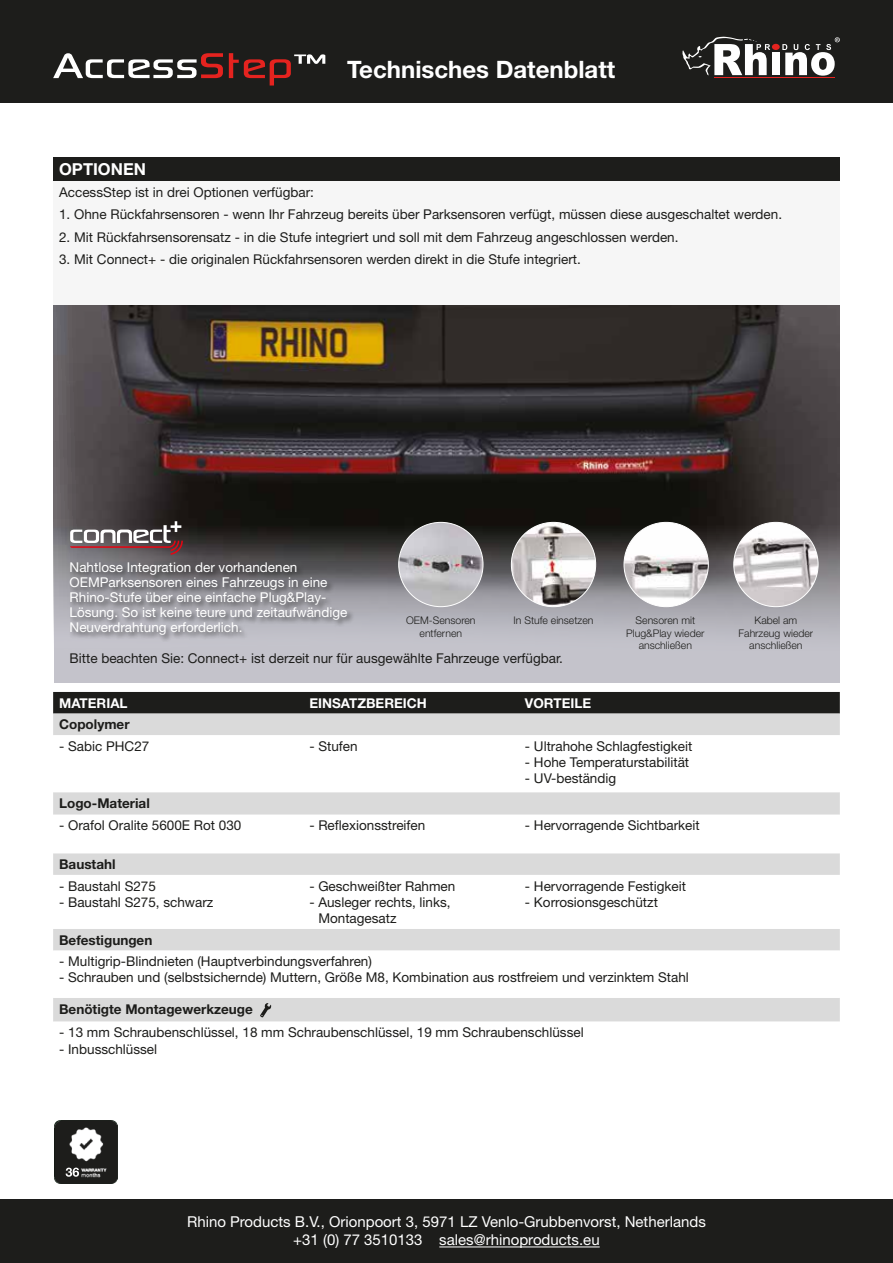
<style>
.page{position:relative;width:893px;height:1263px;background:#fff}
.page>*{position:absolute;margin:0;border:0;box-sizing:border-box;transform-origin:0 0}
.t1{font:700 24px "Helvetica Neue LT Pro";color:#fff}
.t2{font:700 16.5px "Helvetica Neue LT Pro";color:#fff}
.t3{font:15px/18px "Helvetica Neue LT Std";color:#fff;text-align:center}
.t4{font:13.5px/16.2px "Helvetica Neue LT Pro";color:#1d1d1b}
.t5{font:13.5px/15px "Helvetica Neue LT Pro";color:#fff}
.t6{font:700 13.5px "Helvetica Neue LT Pro";color:#1d1d1b}
.t7{font:700 13.5px "Helvetica Neue LT Pro";color:#fff}
.t8{font:300 10.5px/12.6px "Helvetica Neue LT Pro";color:#1d1d1b;text-align:center}
</style>
<div class="page">
<div style="left:0;top:0;width:893px;height:102px;background:#1d1d1b"></div>
<div style="left:772px;top:52px;width:8px;height:23px;background:#fff"></div>
<svg style="left:782px;top:37px;width:58px;height:39px"></svg>
<svg style="left:682px;top:37px;width:88px;height:38px"></svg>
<div style="left:772px;top:44px;width:8px;height:6px;background:#e5231f;border-radius:50%"></div>
<hr style="left:714px;top:77px;width:121px;height:1px;background:#e5231f">
<svg style="left:53px;top:53px;width:170px;height:25px"></svg>
<svg style="left:229px;top:53px;width:96px;height:33px"></svg>
<div style="left:0;top:1199px;width:893px;height:64px;background:#1d1d1b"></div>
<div style="left:54px;top:322px;width:786px;height:361px;background:#c4c3cb"></div>
<img style="left:53px;top:305px;width:787px;height:330px">
<svg style="left:70px;top:521px;width:113px;height:34px;background:#79696b"></svg>
<svg style="left:54px;top:1120px;width:64px;height:64px"></svg>
<div style="left:53px;top:157px;width:787px;height:24px;background:#1d1d1b"></div>
<div style="left:53px;top:181px;width:787px;height:123px;background:#f6f6f6"></div>
<div style="left:69px;top:561px;width:286px;height:81px;background:#1d1d1b;opacity:.64"></div>
<div style="left:53px;top:692px;width:787px;height:22px;background:#1d1d1b"></div>
<div style="left:53px;top:714px;width:787px;height:21px;background:#dadada"></div>
<svg style="left:53px;top:792px;width:787px;height:230px"></svg>
<svg style="left:260px;top:1003px;width:11px;height:14px"></svg>
<img style="left:399px;top:522px;width:84px;height:85px;border-radius:42px">
<img style="left:511px;top:522px;width:85px;height:84px;border-radius:41px">
<img style="left:624px;top:522px;width:84px;height:85px;border-radius:42px">
<img style="left:734px;top:522px;width:84px;height:85px;border-radius:42px">
<hr style="left:439px;top:1246px;width:161px;height:1px;background:#fff">
<h1 class="t1" style="left:347px;top:54px;width:269px">Technisches Datenblatt</h1>
<p class="t2" style="left:59px;top:159px;width:88px">OPTIONEN</p>
<p class="t4" style="left:59px;top:184px;width:256px">AccessStep ist in drei Optionen verfügbar:</p>
<p class="t4" style="left:59px;top:206px;width:724px">1. Ohne Rückfahrsensoren - wenn Ihr Fahrzeug bereits über Parksensoren verfügt, müssen diese ausgeschaltet werden.</p>
<p class="t4" style="left:59px;top:229px;width:621px">2. Mit Rückfahrsensorensatz - in die Stufe integriert und soll mit dem Fahrzeug angeschlossen werden.</p>
<p class="t4" style="left:59px;top:251px;width:523px">3. Mit Connect+ - die originalen Rückfahrsensoren werden direkt in die Stufe integriert.</p>
<p class="t5" style="left:70px;top:559px;width:279px">Nahtlose Integration der vorhandenen OEMParksensoren eines Fahrzeugs in eine Rhino-Stufe über eine einfache Plug&amp;Play-Lösung. So ist keine teure und zeitaufwändige Neuverdrahtung erforderlich.</p>
<p class="t4" style="left:70px;top:650px;width:495px">Bitte beachten Sie: Connect+ ist derzeit nur für ausgewählte Fahrzeuge verfügbar.</p>
<p class="t8" style="left:406px;top:614px;width:71px">OEM-Sensoren entfernen</p>
<p class="t8" style="left:514px;top:614px;width:81px">In Stufe einsetzen</p>
<p class="t8" style="left:626px;top:614px;width:80px">Sensoren mit<br>Plug&amp;Play wieder anschließen</p>
<p class="t8" style="left:739px;top:614px;width:76px">Kabel am<br>Fahrzeug wieder anschließen</p>
<p class="t7" style="left:59px;top:694px;width:70px">MATERIAL</p>
<p class="t7" style="left:309px;top:694px;width:119px">EINSATZBEREICH</p>
<p class="t7" style="left:525px;top:694px;width:68px">VORTEILE</p>
<p class="t6" style="left:59px;top:716px;width:72px">Copolymer</p>
<p class="t4" style="left:59px;top:738px;width:92px">- Sabic PHC27</p>
<p class="t4" style="left:309px;top:738px;width:50px">- Stufen</p>
<p class="t4" style="left:525px;top:738px;width:169px">- Ultrahohe Schlagfestigkeit</p>
<p class="t4" style="left:525px;top:754px;width:166px">- Hohe Temperaturstabilität</p>
<p class="t4" style="left:525px;top:770px;width:93px">- UV-beständig</p>
<p class="t6" style="left:59px;top:794px;width:92px">Logo-Material</p>
<p class="t4" style="left:59px;top:817px;width:184px">- Orafol Oralite 5600E Rot 030</p>
<p class="t4" style="left:309px;top:817px;width:117px">- Reflexionsstreifen</p>
<p class="t4" style="left:525px;top:817px;width:176px">- Hervorragende Sichtbarkeit</p>
<p class="t6" style="left:59px;top:855px;width:58px">Baustahl</p>
<p class="t4" style="left:59px;top:877px;width:98px">- Baustahl S275</p>
<p class="t4" style="left:59px;top:893px;width:156px">- Baustahl S275, schwarz</p>
<p class="t4" style="left:309px;top:877px;width:148px">- Geschweißter Rahmen</p>
<p class="t4" style="left:318px;top:893px;width:134px;text-indent:-9px">- Ausleger rechts, links,<br>Montagesatz</p>
<p class="t4" style="left:525px;top:877px;width:163px">- Hervorragende Festigkeit</p>
<p class="t4" style="left:525px;top:893px;width:135px">- Korrosionsgeschützt</p>
<p class="t6" style="left:59px;top:931px;width:95px">Befestigungen</p>
<p class="t4" style="left:59px;top:953px;width:314px">- Multigrip-Blindnieten (Hauptverbindungsverfahren)</p>
<p class="t4" style="left:59px;top:969px;width:631px">- Schrauben und (selbstsichernde) Muttern, Größe M8, Kombination aus rostfreiem und verzinktem Stahl</p>
<p class="t6" style="left:59px;top:1000px;width:195px">Benötigte Montagewerkzeuge</p>
<p class="t4" style="left:59px;top:1024px;width:526px">- 13 mm Schraubenschlüssel, 18 mm Schraubenschlüssel, 19 mm Schraubenschlüssel</p>
<p class="t4" style="left:59px;top:1040px;width:100px">- Inbusschlüssel</p>
<p class="t3" style="left:187px;top:1213px;width:520px">Rhino Products B.V., Orionpoort 3, 5971 LZ Venlo-Grubbenvorst, Netherlands +31 (0) 77 3510133 sales@rhinoproducts.eu</p>
</div>
